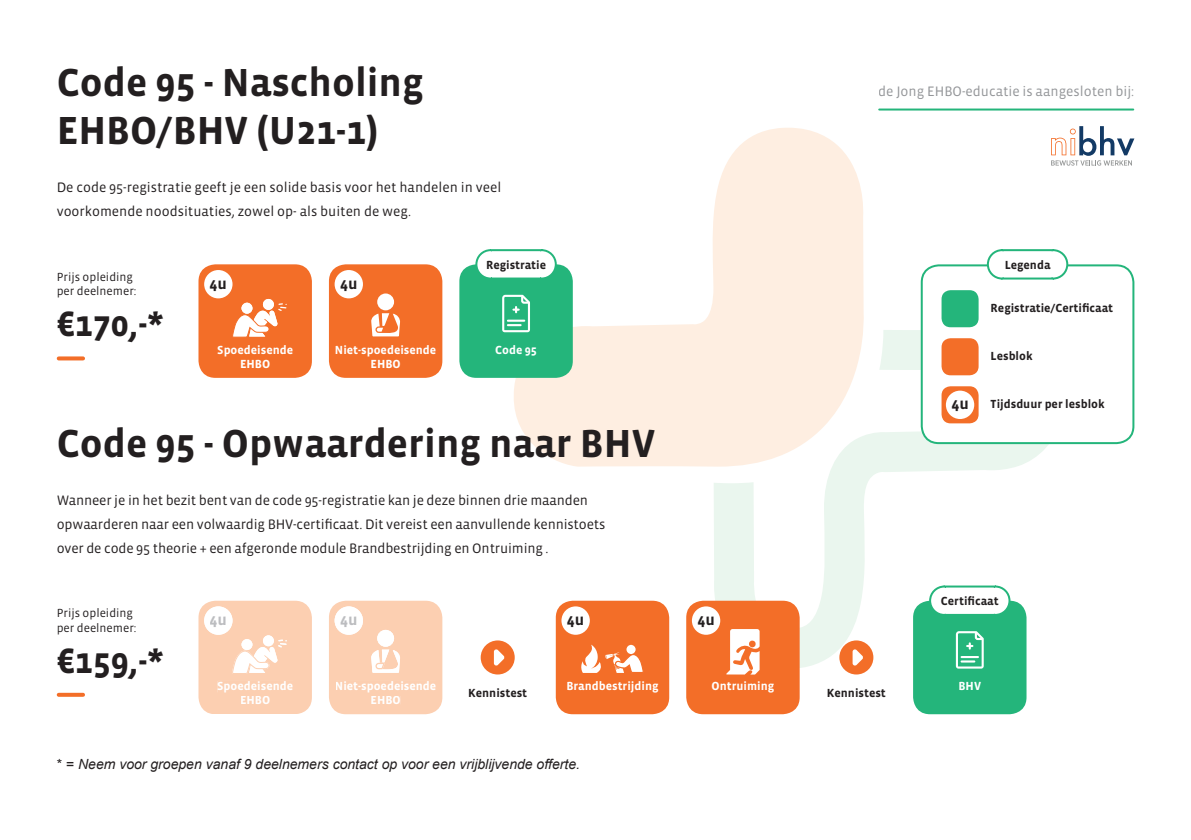
<style>
.page{position:relative;width:1191px;height:840px;background:#fff}
.page>*{position:absolute;margin:0;border:0;box-sizing:border-box;transform-origin:0 0}
.t1{font:700 40px/48px "Vista Sans";color:#231f20}
.t2{font:700 36px "Vista Sans";color:#231f20}
.t3{font:700 16px "Vista Sans";color:#231f20}
.t4{font:700 16px "Vista Sans";color:#bcbdc0}
.t5{font:14px/24px "Vista Sans";letter-spacing:-.01em;color:#231f20}
.t6{font:italic 14px "Arial";color:#231f20}
.t7{font:14px "Vista Sans";color:#939598}
.t8{font:700 12px/14.4px "Vista Sans";color:#fff;text-align:center}
.t9{font:700 12px "Vista Sans";color:#231f20}
.t10{font:12px/14.4px "Vista Sans";color:#231f20}
.s1{font-style:normal}
</style>
<div class="page">
<svg style="left:508px;top:128px;width:356px;height:338px;fill:#feeee1"></svg>
<svg style="left:713px;top:329px;width:353px;height:339px"></svg>
<svg style="left:59px;top:356px;width:24px;height:4px"></svg>
<svg style="left:59px;top:692px;width:24px;height:4px"></svg>
<div style="left:198px;top:264px;width:114px;height:113px;background:#f36e28;border-radius:17px"></div>
<div style="left:204px;top:270px;width:28px;height:28px;background:#fff;border-radius:50%"></div>
<div style="left:329px;top:264px;width:113px;height:113px;background:#f36e28;border-radius:17px"></div>
<div style="left:334px;top:270px;width:29px;height:28px;background:#fff;border-radius:50%"></div>
<div style="left:459px;top:264px;width:114px;height:113px;background:#24b57b;border-radius:17px"></div>
<svg style="left:474px;top:248px;width:84px;height:30px"></svg>
<svg style="left:371px;top:313px;width:29px;height:24px"></svg>
<div style="left:377px;top:293px;width:17px;height:17px;background:#fff;border-radius:50%"></div>
<svg style="left:232px;top:299px;width:55px;height:38px"></svg>
<svg style="left:329px;top:600px;width:113px;height:113px;background:#fcd4b9"></svg>
<div style="left:377px;top:629px;width:17px;height:17px;background:#fff;border-radius:50%"></div>
<svg style="left:198px;top:600px;width:114px;height:113px;background:#fcd6bd"></svg>
<svg style="left:502px;top:294px;width:28px;height:38px"></svg>
<div style="left:921px;top:265px;width:212px;height:178px;background:#fff;border-radius:17px"></div>
<div style="left:920px;top:264px;width:214px;height:180px;border:2px solid #24b57b;border-radius:17px"></div>
<div style="left:941px;top:338px;width:37px;height:37px;background:#f36e28;border-radius:9px"></div>
<div style="left:941px;top:290px;width:37px;height:37px;background:#24b57b;border-radius:9px"></div>
<div style="left:941px;top:386px;width:37px;height:37px;background:#f36e28;border-radius:9px"></div>
<div style="left:946px;top:390px;width:28px;height:29px;background:#fff;border-radius:50%"></div>
<svg style="left:986px;top:249px;width:83px;height:31px"></svg>
<div style="left:556px;top:600px;width:113px;height:113px;background:#f36e28;border-radius:17px"></div>
<div style="left:561px;top:606px;width:29px;height:28px;background:#fff;border-radius:50%"></div>
<svg style="left:581px;top:644px;width:62px;height:28px"></svg>
<div style="left:626px;top:644px;width:9px;height:9px;background:#fff;border-radius:50%"></div>
<div style="left:686px;top:600px;width:113px;height:113px;background:#f36e28;border-radius:17px"></div>
<div style="left:692px;top:606px;width:28px;height:28px;background:#fff;border-radius:50%"></div>
<svg style="left:726px;top:629px;width:33px;height:45px"></svg>
<div style="left:913px;top:600px;width:113px;height:113px;background:#24b57b;border-radius:17px"></div>
<svg style="left:928px;top:584px;width:83px;height:30px"></svg>
<div style="left:839px;top:640px;width:34px;height:34px;background:#f36e28;border-radius:50%"></div>
<svg style="left:852px;top:649px;width:11px;height:17px"></svg>
<div style="left:481px;top:640px;width:34px;height:34px;background:#f36e28;border-radius:50%"></div>
<svg style="left:494px;top:649px;width:10px;height:17px"></svg>
<svg style="left:956px;top:631px;width:28px;height:37px"></svg>
<svg style="left:1051px;top:126px;width:83px;height:39px"></svg>
<hr style="left:879px;top:108px;width:254px;height:2px;background:#24b57b">
<h1 class="t1" style="left:57px;top:59px;width:368px">Code 95 - Nascholing<br>EHBO/BHV (U21-1)</h1>
<p class="t5" style="left:57px;top:176px;width:446px">De code 95-registratie geeft je een solide basis voor het handelen in veel voorkomende noodsituaties, zowel op- als buiten de weg.</p>
<p class="t10" style="left:57px;top:270px;width:81px">Prijs opleiding per deelnemer:</p>
<h2 class="t2" style="left:57px;top:306px;width:109px">€170,-*</h2>
<p class="t3" style="left:210px;top:275px;width:19px">4u</p>
<p class="t3" style="left:340px;top:275px;width:19px">4u</p>
<p class="t9" style="left:486px;top:258px;width:62px">Registratie</p>
<p class="t8" style="left:217px;top:342px;width:78px">Spoedeisende<br>EHBO</p>
<p class="t8" style="left:335px;top:342px;width:103px">Niet-spoedeisende</p>
<p class="t8" style="left:495px;top:342px;width:43px">Code 95</p>
<p class="t8" style="left:370px;top:357px;width:32px">EHBO</p>
<h1 class="t1" style="left:57px;top:419px;width:600px">Code 95 - Opwaardering naar BHV</h1>
<p class="t5" style="left:57px;top:488px;width:550px">Wanneer je in het bezit bent van de code 95-registratie kan je deze binnen drie maanden opwaarderen naar een volwaardig BHV-certificaat. Dit vereist een aanvullende kennistoets over de code 95 theorie + een afgeronde module Brandbestrijding en Ontruiming .</p>
<p class="t10" style="left:57px;top:606px;width:81px">Prijs opleiding per deelnemer:</p>
<h2 class="t2" style="left:57px;top:642px;width:109px">€159,-*</h2>
<p class="t4" style="left:210px;top:611px;width:19px">4u</p>
<p class="t4" style="left:340px;top:611px;width:19px">4u</p>
<p class="t3" style="left:567px;top:611px;width:19px">4u</p>
<p class="t3" style="left:697px;top:611px;width:19px">4u</p>
<p class="t7" style="left:878px;top:84px;width:258px">de Jong EHBO-educatie is aangesloten bij:</p>
<p class="t9" style="left:1004px;top:258px;width:47px">Legenda</p>
<p class="t9" style="left:990px;top:302px;width:124px">Registratie/Certificaat</p>
<p class="t9" style="left:990px;top:350px;width:43px">Lesblok</p>
<p class="t3" style="left:951px;top:395px;width:19px">4u</p>
<p class="t9" style="left:990px;top:398px;width:115px">Tijdsduur per lesblok</p>
<p class="t9" style="left:941px;top:594px;width:59px">Certificaat</p>
<p class="t8" style="left:217px;top:678px;width:78px">Spoedeisende<br>EHBO</p>
<p class="t8" style="left:335px;top:678px;width:103px">Niet-spoedeisende<br>EHBO</p>
<p class="t8" style="left:566px;top:678px;width:94px">Brandbestrijding</p>
<p class="t8" style="left:711px;top:678px;width:64px">Ontruiming</p>
<p class="t9" style="left:468px;top:686px;width:61px">Kennistest</p>
<p class="t9" style="left:827px;top:686px;width:61px">Kennistest</p>
<p class="t6" style="left:57px;top:754px;width:525px"><span class="s1">* =</span> Neem voor groepen vanaf 9 deelnemers contact op voor een vrijblijvende offerte.</p>
<p class="t8" style="left:958px;top:678px;width:24px">BHV</p>
</div>
